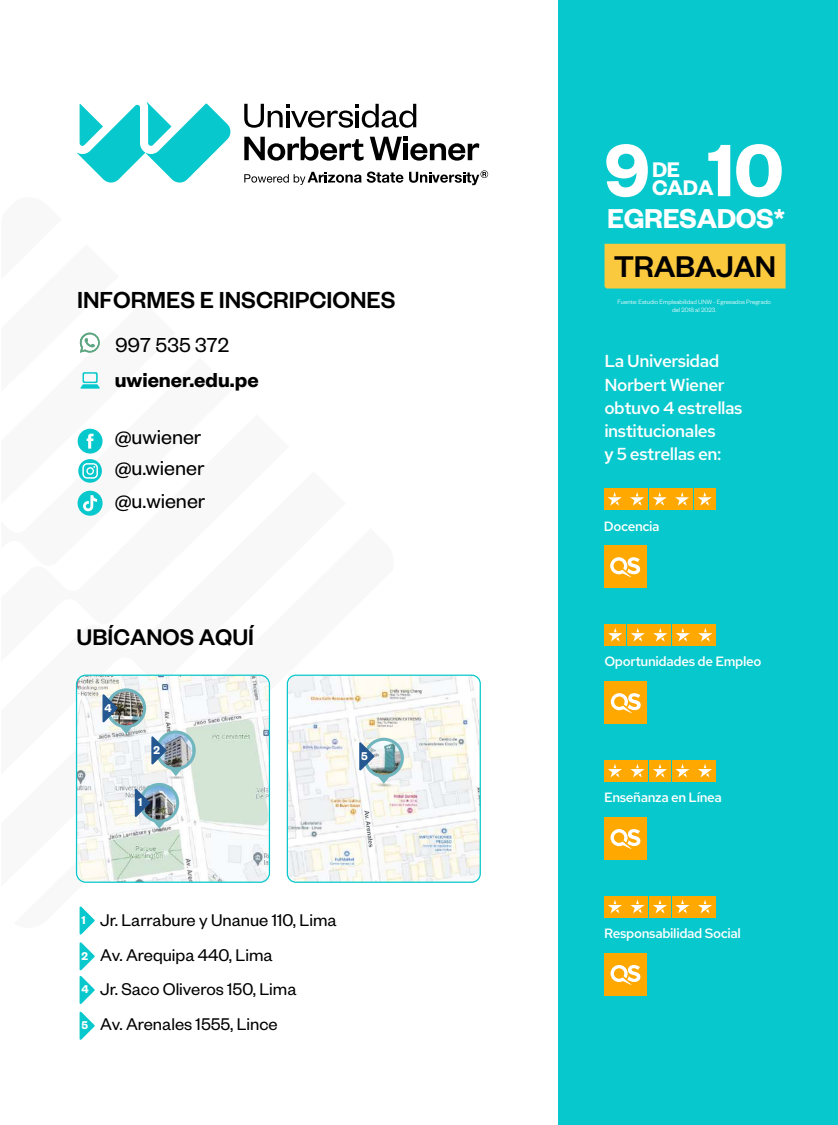
<style>
.page{position:relative;width:838px;height:1125px;background:#fff}
.page>*{position:absolute;margin:0;border:0;box-sizing:border-box;transform-origin:0 0}
.t1{font:600 81.25px "Founders Grotesk";color:#fff}
.t2{font:500 32.88px "Founders Grotesk";letter-spacing:-.015em;color:#000}
.t3{font:600 30px "Founders Grotesk";letter-spacing:-.015em;color:#fff}
.t4{font:500 25.5px "Founders Grotesk";color:#000}
.t5{font:500 24.88px "Founders Grotesk";color:#000}
.t6{font:600 23.25px "Founders Grotesk";letter-spacing:-.015em;color:#fff}
.t7{font:22.25px/32.2px "Founders Grotesk";color:#000}
.t8{font:600 22.25px "Founders Grotesk";color:#000}
.t9{font:18.62px/35.4px "Founders Grotesk";color:#000}
.t10{font:500 17.38px/23.1px "Red Hat Text";letter-spacing:-.025em;color:#fff}
.t11{font:500 13.5px "Red Hat Text";letter-spacing:-.025em;color:#fff}
.t12{font:600 12.38px "Founders Grotesk";color:#fff}
.t13{font:300 6.75px/8.1px "Founders Grotesk";color:#fff;text-align:center}
.s1{font-weight:600;font-size:12.38px;color:#fff}
</style>
<div class="page">
<svg style="left:75px;top:674px;width:319px;height:209px"></svg>
<svg style="left:75px;top:740px;width:7px;height:188px"></svg>
<div style="left:558px;top:0;width:280px;height:1125px;background:#07c8cc"></div>
<svg style="left:77px;top:102px;width:154px;height:81px"></svg>
<svg style="left:244px;top:104px;width:172px;height:24px"></svg>
<svg style="left:244px;top:137px;width:119px;height:24px"></svg>
<svg style="left:370px;top:137px;width:109px;height:24px"></svg>
<svg style="left:244px;top:172px;width:159px;height:13px"></svg>
<svg style="left:409px;top:170px;width:79px;height:15px"></svg>
<img style="left:76px;top:675px;width:193px;height:207px">
<img style="left:102px;top:688px;width:94px;height:144px">
<div style="left:76px;top:675px;width:194px;height:208px;border:1px solid #07c8cc;border-radius:9px"></div>
<img style="left:287px;top:675px;width:193px;height:207px">
<svg style="left:364px;top:811px;width:9px;height:37px"></svg>
<svg style="left:359px;top:738px;width:45px;height:49px"></svg>
<div style="left:287px;top:675px;width:194px;height:208px;border:1px solid #07c8cc;border-radius:9px"></div>
<svg style="left:80px;top:906px;width:15px;height:29px"></svg>
<svg style="left:80px;top:1011px;width:15px;height:29px"></svg>
<svg style="left:80px;top:942px;width:15px;height:62px"></svg>
<svg style="left:78px;top:491px;width:25px;height:25px"></svg>
<svg style="left:77px;top:332px;width:26px;height:179px"></svg>
<div style="left:604px;top:545px;width:42px;height:43px;background:#ffa800"></div>
<svg style="left:610px;top:557px;width:30px;height:20px"></svg>
<div style="left:694px;top:489px;width:21px;height:21px;background:#ffa800"></div>
<svg style="left:697px;top:492px;width:14px;height:14px"></svg>
<div style="left:671px;top:489px;width:21px;height:21px;background:#ffa800"></div>
<svg style="left:675px;top:492px;width:14px;height:14px"></svg>
<div style="left:649px;top:489px;width:21px;height:21px;background:#ffa800"></div>
<svg style="left:652px;top:492px;width:14px;height:14px"></svg>
<div style="left:626px;top:489px;width:21px;height:21px;background:#ffa800"></div>
<svg style="left:630px;top:492px;width:14px;height:14px"></svg>
<div style="left:604px;top:489px;width:21px;height:21px;background:#ffa800"></div>
<svg style="left:607px;top:492px;width:14px;height:14px"></svg>
<div style="left:604px;top:681px;width:43px;height:43px;background:#ffa800"></div>
<svg style="left:610px;top:693px;width:30px;height:20px"></svg>
<div style="left:694px;top:625px;width:21px;height:21px;background:#ffa800"></div>
<svg style="left:698px;top:628px;width:14px;height:14px"></svg>
<div style="left:672px;top:625px;width:21px;height:21px;background:#ffa800"></div>
<svg style="left:676px;top:628px;width:14px;height:14px"></svg>
<div style="left:649px;top:625px;width:21px;height:21px;background:#ffa800"></div>
<svg style="left:653px;top:628px;width:14px;height:14px"></svg>
<div style="left:627px;top:625px;width:21px;height:21px;background:#ffa800"></div>
<svg style="left:630px;top:628px;width:15px;height:14px"></svg>
<div style="left:604px;top:625px;width:21px;height:21px;background:#ffa800"></div>
<svg style="left:608px;top:628px;width:14px;height:14px"></svg>
<div style="left:604px;top:817px;width:42px;height:43px;background:#ffa800"></div>
<svg style="left:610px;top:829px;width:30px;height:20px"></svg>
<div style="left:694px;top:761px;width:21px;height:21px;background:#ffa800"></div>
<svg style="left:698px;top:764px;width:14px;height:13px"></svg>
<div style="left:672px;top:761px;width:21px;height:21px;background:#ffa800"></div>
<svg style="left:675px;top:764px;width:14px;height:13px"></svg>
<div style="left:649px;top:761px;width:21px;height:21px;background:#ffa800"></div>
<svg style="left:653px;top:764px;width:14px;height:13px"></svg>
<div style="left:627px;top:761px;width:21px;height:21px;background:#ffa800"></div>
<svg style="left:630px;top:764px;width:14px;height:13px"></svg>
<div style="left:604px;top:761px;width:21px;height:21px;background:#ffa800"></div>
<svg style="left:608px;top:764px;width:14px;height:13px"></svg>
<div style="left:604px;top:953px;width:42px;height:43px;background:#ffa800"></div>
<svg style="left:610px;top:965px;width:30px;height:20px"></svg>
<div style="left:694px;top:897px;width:21px;height:21px;background:#ffa800"></div>
<svg style="left:698px;top:900px;width:14px;height:13px"></svg>
<div style="left:672px;top:897px;width:21px;height:21px;background:#ffa800"></div>
<svg style="left:675px;top:900px;width:14px;height:13px"></svg>
<div style="left:649px;top:897px;width:21px;height:21px;background:#ffa800"></div>
<svg style="left:653px;top:900px;width:14px;height:13px"></svg>
<div style="left:627px;top:897px;width:21px;height:21px;background:#ffa800"></div>
<svg style="left:630px;top:900px;width:14px;height:13px"></svg>
<div style="left:604px;top:897px;width:21px;height:21px;background:#ffa800"></div>
<svg style="left:608px;top:900px;width:14px;height:13px"></svg>
<div style="left:604px;top:244px;width:181px;height:45px;background:#fac93d"></div>
<h3 class="t4" style="left:77px;top:284px;width:320px">INFORMES E INSCRIPCIONES</h3>
<p class="t7" style="left:115px;top:327px;width:115px">997 535 372</p>
<p class="t8" style="left:115px;top:365px;width:145px">uwiener.edu.pe</p>
<p class="t7" style="left:115px;top:419px;width:92px">@uwiener @u.wiener @u.wiener</p>
<h3 class="t5" style="left:76px;top:621px;width:179px">UBÍCANOS AQUÍ</h3>
<p class="t12" style="left:104px;top:700px;width:9px">4</p>
<p class="t12" style="left:153px;top:742px;width:8px">2</p>
<p class="t12" style="left:138px;top:794px;width:6px">1</p>
<p class="t12" style="left:361px;top:748px;width:8px">5</p>
<p class="t9" style="left:82px;top:901px;width:256px;text-indent:19px">Jr. Larrabure y Unanue 110, Lima<br><span class="s1">2</span> Av. Arequipa 440, Lima</p>
<p class="t12" style="left:82px;top:912px;width:6px">1</p>
<p class="t9" style="left:82px;top:971px;width:216px;line-height:34.8px;text-indent:19px">Jr. Saco Oliveros 150, Lima<br><span class="s1">5</span> Av. Arenales 1555, Lince</p>
<p class="t12" style="left:82px;top:982px;width:9px">4</p>
<h1 class="t1" style="left:604px;top:119px;width:47px">9</h1>
<h1 class="t1" style="left:707px;top:119px;width:78px">10</h1>
<p class="t6" style="left:652px;top:155px;width:30px">DE</p>
<p class="t6" style="left:652px;top:173px;width:63px">CADA</p>
<h3 class="t3" style="left:607px;top:199px;width:179px">EGRESADOS*</h3>
<h2 class="t2" style="left:614px;top:245px;width:164px">TRABAJAN</h2>
<p class="t13" style="left:617px;top:297px;width:155px">Fuente: Estudio Empleabilidad UNW - Egresados Pregrado del 2018 al 2023.</p>
<p class="t10" style="left:604px;top:350px;width:140px">La Universidad<br>Norbert Wiener obtuvo 4 estrellas institucionales<br>y 5 estrellas en:</p>
<p class="t11" style="left:603px;top:517px;width:57px">Docencia</p>
<p class="t11" style="left:604px;top:653px;width:158px">Oportunidades de Empleo</p>
<p class="t11" style="left:604px;top:789px;width:119px">Enseñanza en Línea</p>
<p class="t11" style="left:604px;top:925px;width:138px">Responsabilidad Social</p>
</div>
